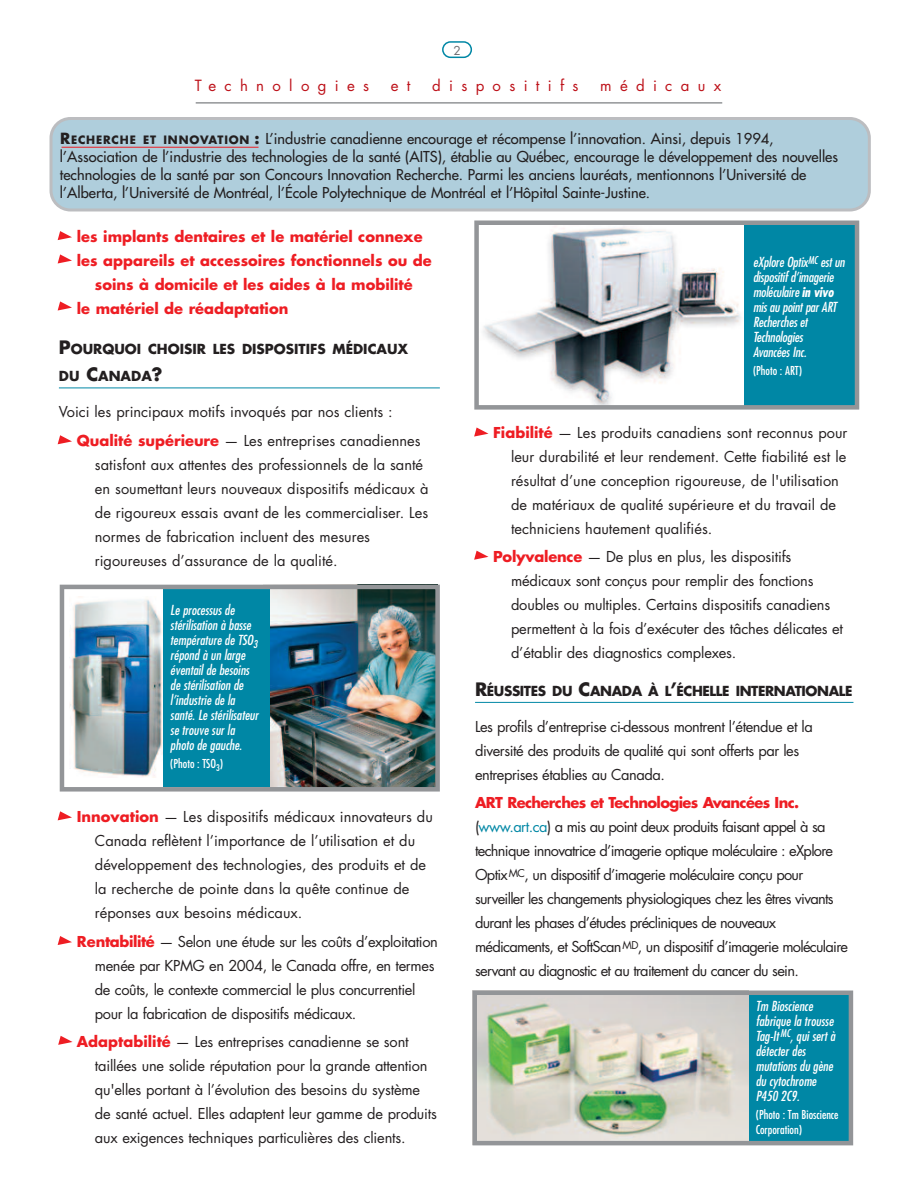
<style>
.page{position:relative;width:918px;height:1188px;background:#fff}
.page>*{position:absolute;margin:0;border:0;box-sizing:border-box;transform-origin:0 0}
.t1{font:15px "Futura Std";letter-spacing:.555em;color:#bd1018}
.t2{font:14.7px/24px "Futura Std";letter-spacing:-.01em;color:#231f20}
.t3{font:14.7px/24px "Futura Std";letter-spacing:-.05em;color:#231f20}
.t4{font:500 14.7px/18px "Futura Std";color:#231f20}
.t5{font:700 14.7px "Futura Std";color:#ee1d23}
.t6{font:14.7px/24px "Futura Std";letter-spacing:-.03em;color:#231f20}
.t7{font:italic condensed 13.5px/15px "Futura Std";color:#fff}
.t8{font:700 13.5px/27px "Futura Std";color:#231f20}
.t9{font:700 13.5px "Futura Std";letter-spacing:-.03em;color:#231f20}
.t10{font:condensed 12px/15px "Futura Std";color:#fff}
.t11{font:12px "Futura Std";color:#6c6d70}
.s1{font-weight:700;font-size:15px}
.s2{font-weight:700;font-size:11.25px}
.s3{font-size:18px}
.s4{font-weight:700;color:#ee1d23}
.s5{font-weight:700}
.s6{color:#0087a5}
</style>
<div class="page">
<hr style="left:475px;top:702px;width:378px;height:1px;background:#0087a5">
<svg style="left:442px;top:41px;width:30px;height:17px"></svg>
<hr style="left:196px;top:102px;width:526px;height:2px;background:#939598">
<svg style="left:50px;top:117px;width:821px;height:95px;background:#b0cdda"></svg>
<hr style="left:59px;top:387px;width:381px;height:1px;background:#0087a5">
<svg style="left:58px;top:231px;width:14px;height:9px"></svg>
<svg style="left:58px;top:254px;width:14px;height:9px"></svg>
<svg style="left:58px;top:301px;width:14px;height:9px"></svg>
<svg style="left:58px;top:811px;width:14px;height:9px"></svg>
<svg style="left:58px;top:936px;width:14px;height:9px"></svg>
<svg style="left:58px;top:1036px;width:15px;height:9px"></svg>
<svg style="left:58px;top:435px;width:14px;height:9px"></svg>
<svg style="left:474px;top:428px;width:14px;height:9px"></svg>
<svg style="left:474px;top:551px;width:14px;height:9px"></svg>
<img style="left:69px;top:596px;width:94px;height:182px">
<img style="left:269px;top:590px;width:166px;height:197px">
<div style="left:745px;top:993px;width:105px;height:149px;background:#0087a5"></div>
<img style="left:477px;top:996px;width:271px;height:144px">
<div style="left:472px;top:991px;width:381px;height:154px;border:4px solid #939598"></div>
<div style="left:163px;top:589px;width:106px;height:198px;background:#0087a5"></div>
<div style="left:60px;top:585px;width:380px;height:207px;border:4px solid #939598"></div>
<div style="left:742px;top:225px;width:115px;height:183px;background:#0087a5"></div>
<img style="left:483px;top:225px;width:260px;height:180px">
<div style="left:474px;top:220px;width:385px;height:190px;border:4px solid #939598"></div>
<hr style="left:62px;top:147px;width:197px;height:1px;background:#ee1d23">
<p class="t11" style="left:453px;top:45px;width:9px">2</p>
<p class="t1" style="left:195px;top:78px;width:176px">Technologies</p>
<p class="t1" style="left:391px;top:78px;width:21px">e t</p>
<p class="t1" style="left:432px;top:78px;width:148px">dispositifs</p>
<p class="t1" style="left:600px;top:78px;width:123px">médicaux</p>
<p class="t4" style="left:60px;top:131px;width:780px"><span class="s1">R</span><span class="s2">ECHERCHE ET INNOVATION</span> <span class="s1">:</span> L’industrie canadienne encourage et récompense l’innovation. Ainsi, depuis 1994, l’Association de l’industrie des technologies de la santé (AITS), établie au Québec, encourage le développement des nouvelles technologies de la santé par son Concours Innovation Recherche. Parmi les anciens lauréats, mentionnons l’Université de l’Alberta, l’Université de Montréal, l’École Polytechnique de Montréal et l’Hôpital Sainte-Justine.</p>
<p class="t5" style="left:77px;top:230px;width:347px">les implants dentaires et le matériel connexe</p>
<p class="t5" style="left:77px;top:254px;width:356px">les appareils et accessoires fonctionnels ou de</p>
<p class="t5" style="left:95px;top:278px;width:319px">soins à domicile et les aides à la mobilité</p>
<p class="t5" style="left:77px;top:302px;width:213px">le matériel de réadaptation</p>
<p class="t8" style="left:59px;top:337px;width:351px"><span class="s3">P</span>OURQUOI CHOISIR LES DISPOSITIFS MÉDICAUX<br>DU <span class="s3">C</span>ANADA<span class="s3">?</span></p>
<p class="t2" style="left:77px;top:399px;width:345px;line-height:28.5px;text-indent:-18px">Voici les principaux motifs invoqués par nos clients :<br><span class="s4">Qualité supérieure</span> — Les entreprises canadiennes</p>
<p class="t2" style="left:95px;top:454px;width:335px">satisfont aux attentes des professionnels de la santé en soumettant leurs nouveaux dispositifs médicaux à de rigoureux essais avant de les commercialiser. Les normes de fabrication incluent des mesures rigoureuses d’assurance de la qualité.</p>
<p class="t7" style="left:170px;top:603px;width:90px">Le processus de stérilisation à basse température de TSO<sub>3 </sub>répond à un large éventail de besoins de stérilisation de l’industrie de la santé. Le stérilisateur se trouve sur la photo de gauche.</p>
<p class="t10" style="left:170px;top:757px;width:54px">(Photo : TSO<sub>3</sub>)</p>
<p class="t2" style="left:95px;top:806px;width:339px;text-indent:-18px"><span class="s4">Innovation</span> — Les dispositifs médicaux innovateurs du Canada reflètent l’importance de l’utilisation et du développement des technologies, des produits et de la recherche de pointe dans la quête continue de réponses aux besoins médicaux.</p>
<p class="t2" style="left:95px;top:931px;width:345px;text-indent:-18px"><span class="s4">Rentabilité</span> — Selon une étude sur les coûts d’exploitation menée par KPMG en 2004, le Canada offre, en termes de coûts, le contexte commercial le plus concurrentiel pour la fabrication de dispositifs médicaux.</p>
<p class="t2" style="left:95px;top:1031px;width:344px;text-indent:-18px"><span class="s4">Adaptabilité</span> — Les entreprises canadienne se sont taillées une solide réputation pour la grande attention qu'elles portant à l’évolution des besoins du système de santé actuel. Elles adaptent leur gamme de produits aux exigences techniques particulières des clients.</p>
<p class="t7" style="left:753px;top:256px;width:93px">eXplore Optix<sup>MC</sup> est un dispositif d’imagerie moléculaire <span class="s5">in vivo </span>mis au point par ART<br>Recherches et<br>Technologies<br>Avancées Inc.</p>
<p class="t10" style="left:753px;top:364px;width:51px">(Photo : ART)</p>
<p class="t2" style="left:511px;top:422px;width:338px;text-indent:-18px"><span class="s4">Fiabilité</span> — Les produits canadiens sont reconnus pour leur durabilité et leur rendement. Cette fiabilité est le résultat d’une conception rigoureuse, de l'utilisation de matériaux de qualité supérieure et du travail de techniciens hautement qualifiés.</p>
<p class="t2" style="left:511px;top:546px;width:334px;text-indent:-18px"><span class="s4">Polyvalence</span> — De plus en plus, les dispositifs médicaux sont conçus pour remplir des fonctions doubles ou multiples. Certains dispositifs canadiens permettent à la fois d’exécuter des tâches délicates et d’établir des diagnostics complexes.</p>
<p class="t9" style="left:475px;top:685px;width:379px"><span class="s3">R</span>ÉUSSITES DU <span class="s3">C</span>ANADA À L<span class="s3">’</span>ÉCHELLE INTERNATIONALE</p>
<p class="t6" style="left:475px;top:716px;width:339px">Les profils d’entreprise ci-dessous montrent l’étendue et la diversité des produits de qualité qui sont offerts par les entreprises établies au Canada.</p>
<p class="t3" style="left:475px;top:792px;width:375px"><span class="s4">ART Recherches et Technologies Avancées Inc. </span>(<span class="s6">www.art.ca</span>) a mis au point deux produits faisant appel à sa technique innovatrice d’imagerie optique moléculaire : eXplore Optix<sup>MC</sup>, un dispositif d’imagerie moléculaire conçu pour surveiller les changements physiologiques chez les êtres vivants durant les phases d’études précliniques de nouveaux médicaments, et SoftScan<sup>MD</sup>, un dispositif d’imagerie moléculaire servant au diagnostic et au traitement du cancer du sein.</p>
<p class="t7" style="left:756px;top:999px;width:81px">Tm Bioscience fabrique la trousse<br>Tag-It <sup>MC</sup>, qui sert à détecter des mutations du gène du cytochrome<br>P450 2C9.</p>
<p class="t10" style="left:756px;top:1107px;width:84px">(Photo : Tm Bioscience<br>Corporation)</p>
</div>
